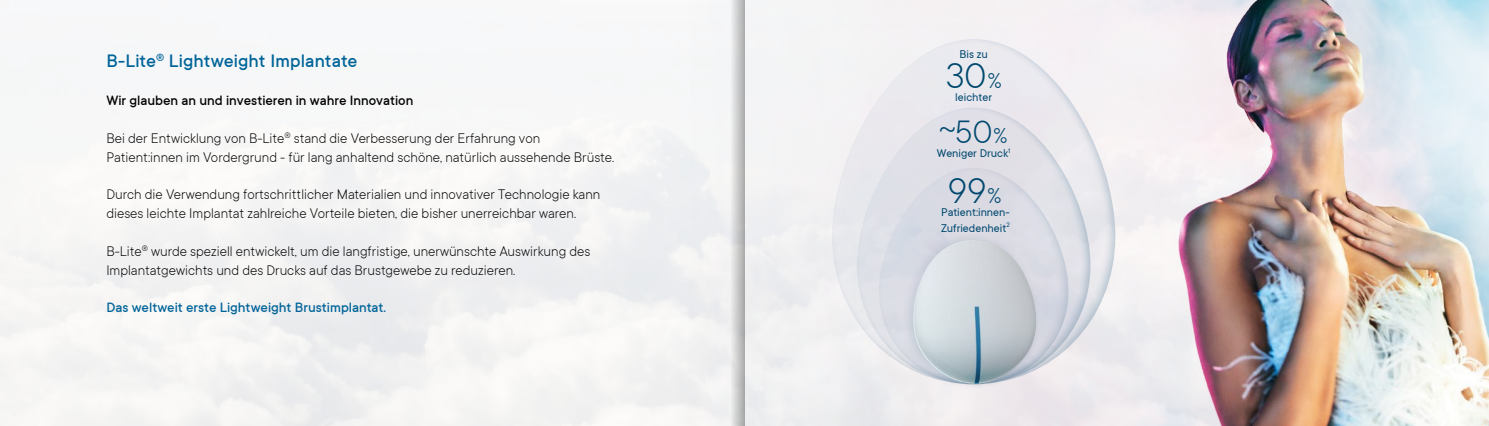
<style>
.page{position:relative;width:1489px;height:426px;background:#fff}
.page>*{position:absolute;margin:0;border:0;box-sizing:border-box;transform-origin:0 0}
.t1{font:300 38.88px "TT Commons";color:#00486f}
.t2{font:300 35px "TT Commons";color:#00486f}
.t3{font:500 20px "TT Commons";letter-spacing:.005em;color:#006499}
.t4{font:300 15px/18.8px "TT Commons";color:#000}
.t5{font:500 15px "TT Commons";color:#000}
.t6{font:500 15px "TT Commons";color:#006499}
.t7{font:12.38px/15.5px "TT Commons";color:#00486f}
.s1{font-size:23.25px}
</style>
<div class="page">
<img style="left:640px;top:0;width:848px;height:425px">
<div style="left:820px;top:30px;width:305px;height:354px;background:#00486f;opacity:.3"></div>
<div style="left:845px;top:98px;width:255px;height:286px;background:#00486f;opacity:.3"></div>
<div style="left:867px;top:159px;width:211px;height:225px;background:#00486f;opacity:.3"></div>
<img style="left:888px;top:228px;width:180px;height:189px">
<svg style="left:725px;top:0;width:19px;height:425px"></svg>
<h3 class="t3" style="left:106px;top:50px;width:252px">B-Lite<sup>®</sup> Lightweight Implantate</h3>
<p class="t5" style="left:106px;top:92px;width:308px">Wir glauben an und investieren in wahre Innovation</p>
<p class="t4" style="left:106px;top:129px;width:509px">Bei der Entwicklung von B-Lite<sup>®</sup> stand die Verbesserung der Erfahrung von<br>Patient:innen im Vordergrund - für lang anhaltend schöne, natürlich aussehende Brüste.</p>
<p class="t4" style="left:106px;top:185px;width:495px">Durch die Verwendung fortschrittlicher Materialien und innovativer Technologie kann dieses leichte Implantat zahlreiche Vorteile bieten, die bisher unerreichbar waren.</p>
<p class="t4" style="left:106px;top:241px;width:485px">B-Lite<sup>®</sup> wurde speziell entwickelt, um die langfristige, unerwünschte Auswirkung des<br>Implantatgewichts und des Drucks auf das Brustgewebe zu reduzieren.</p>
<p class="t6" style="left:106px;top:299px;width:281px">Das weltweit erste Lightweight Brustimplantat.</p>
<p class="t7" style="left:959px;top:47px;width:30px">Bis zu</p>
<h1 class="t1" style="left:945px;top:55px;width:58px">30<span class="s1">%</span></h1>
<p class="t7" style="left:955px;top:89px;width:38px">leichter</p>
<h2 class="t2" style="left:939px;top:113px;width:69px">~50<span class="s1">%</span></h2>
<p class="t7" style="left:936px;top:146px;width:75px">Weniger Druck<sup>1</sup></p>
<h1 class="t1" style="left:947px;top:169px;width:55px">99<span class="s1">%</span></h1>
<p class="t7" style="left:941px;top:204px;width:70px">Patient:innen-<br>Zufriedenheit<sup>2</sup></p>
</div>
